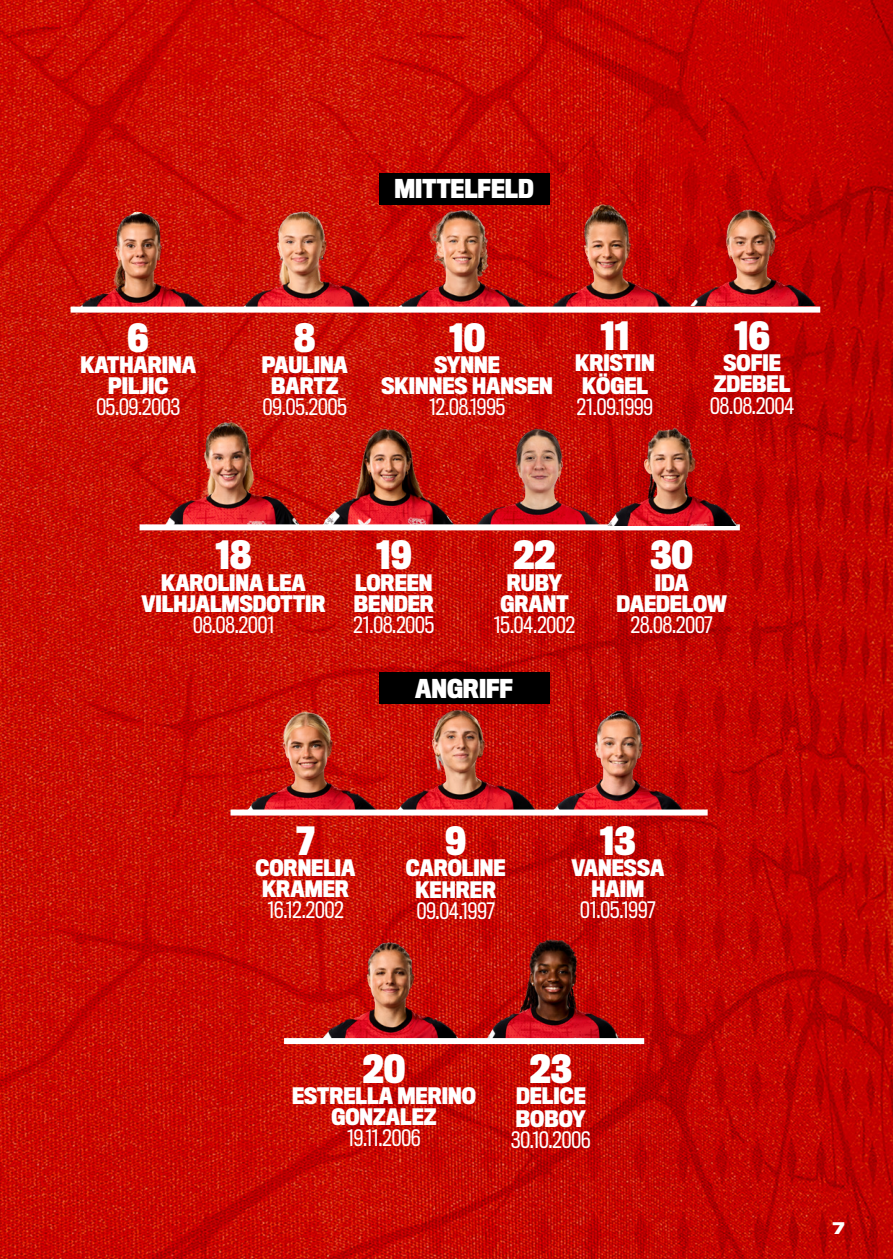
<style>
.page{position:relative;width:893px;height:1259px;background:#fff}
.page>*{position:absolute;margin:0;border:0;box-sizing:border-box;transform-origin:0 0}
.t1{font:700 36px "Titling Gothic FB Cond";color:#fff}
.t2{font:700 24px "Titling Gothic FB Cond";color:#fff}
.t3{font:700 21px/21px "Titling Gothic FB Cond";color:#fff;text-align:center}
.t4{font:21px "Titling Gothic FB Cond";color:#fff}
.t5{font:700 15px "Titling Gothic FB Wide";color:#fff}
</style>
<div class="page">
<img style="left:0;top:0;width:893px;height:1259px">
<div style="left:379px;top:173px;width:170px;height:32px;background:#000"></div>
<img style="left:241px;top:209px;width:127px;height:97px">
<img style="left:75px;top:212px;width:140px;height:94px">
<img style="left:399px;top:205px;width:127px;height:101px">
<img style="left:546px;top:202px;width:127px;height:104px">
<div style="left:71px;top:306px;width:749px;height:6px;background:#fff"></div>
<div style="left:379px;top:672px;width:170px;height:32px;background:#000"></div>
<img style="left:480px;top:935px;width:141px;height:103px">
<img style="left:312px;top:939px;width:153px;height:99px">
<img style="left:242px;top:708px;width:142px;height:101px">
<img style="left:548px;top:706px;width:149px;height:103px">
<img style="left:390px;top:707px;width:161px;height:102px">
<div style="left:231px;top:809px;width:477px;height:6px;background:#fff"></div>
<div style="left:284px;top:1038px;width:360px;height:6px;background:#fff"></div>
<img style="left:689px;top:207px;width:127px;height:99px">
<img style="left:321px;top:428px;width:145px;height:96px">
<img style="left:470px;top:425px;width:137px;height:99px">
<img style="left:150px;top:420px;width:148px;height:104px">
<div style="left:140px;top:524px;width:600px;height:6px;background:#fff"></div>
<img style="left:607px;top:425px;width:145px;height:100px">
<h1 class="t1" style="left:128px;top:317px;width:23px">6</h1>
<p class="t3" style="left:80px;top:355px;width:117px">KATHARINA<br>PILJIC</p>
<p class="t4" style="left:96px;top:394px;width:85px">05.09.2003</p>
<p class="t2" style="left:395px;top:175px;width:141px">MITTELFELD</p>
<h1 class="t1" style="left:294px;top:317px;width:23px">8</h1>
<p class="t3" style="left:262px;top:355px;width:88px">PAULINA<br>BARTZ</p>
<p class="t4" style="left:263px;top:394px;width:85px">09.05.2005</p>
<h1 class="t1" style="left:449px;top:317px;width:38px">10</h1>
<p class="t3" style="left:381px;top:355px;width:173px">SYNNE<br>SKINNES HANSEN</p>
<p class="t4" style="left:429px;top:394px;width:78px">12.08.1995</p>
<h1 class="t1" style="left:600px;top:316px;width:31px">11</h1>
<p class="t3" style="left:575px;top:352px;width:81px;line-height:22.5px">KRISTIN<br>KÖGEL</p>
<p class="t4" style="left:577px;top:395px;width:78px">21.09.1999</p>
<h1 class="t1" style="left:734px;top:316px;width:37px">16</h1>
<p class="t3" style="left:714px;top:353px;width:78px">SOFIE<br>ZDEBEL</p>
<p class="t4" style="left:710px;top:393px;width:85px">08.08.2004</p>
<h1 class="t1" style="left:216px;top:535px;width:37px">18</h1>
<p class="t3" style="left:142px;top:572px;width:186px">KAROLINA LEA<br>VILHJALMSDOTTIR</p>
<p class="t4" style="left:193px;top:612px;width:83px">08.08.2001</p>
<h1 class="t1" style="left:376px;top:535px;width:37px">19</h1>
<p class="t3" style="left:354px;top:572px;width:81px;text-align:left">LOREEN<br>BENDER</p>
<p class="t4" style="left:354px;top:612px;width:82px">21.08.2005</p>
<h1 class="t1" style="left:513px;top:535px;width:44px">22</h1>
<p class="t3" style="left:501px;top:572px;width:70px;text-align:left">RUBY<br>GRANT</p>
<p class="t4" style="left:494px;top:612px;width:83px">15.04.2002</p>
<p class="t2" style="left:415px;top:674px;width:99px">ANGRIFF</p>
<h1 class="t1" style="left:650px;top:535px;width:44px">30</h1>
<p class="t3" style="left:616px;top:572px;width:112px">IDA<br>DAEDELOW</p>
<p class="t4" style="left:631px;top:612px;width:83px">28.08.2007</p>
<h1 class="t1" style="left:296px;top:820px;width:20px">7</h1>
<p class="t3" style="left:255px;top:857px;width:102px">CORNELIA<br>KRAMER</p>
<p class="t4" style="left:267px;top:897px;width:78px">16.12.2002</p>
<h1 class="t1" style="left:445px;top:820px;width:23px">9</h1>
<p class="t3" style="left:406px;top:857px;width:101px;line-height:22.5px">CAROLINE<br>KEHRER</p>
<p class="t4" style="left:417px;top:899px;width:80px">09.04.1997</p>
<h1 class="t1" style="left:600px;top:820px;width:37px">13</h1>
<p class="t3" style="left:571px;top:857px;width:94px">VANESSA<br>HAIM</p>
<p class="t4" style="left:580px;top:897px;width:77px">01.05.1997</p>
<h1 class="t1" style="left:363px;top:1048px;width:44px">20</h1>
<p class="t3" style="left:292px;top:1086px;width:185px">ESTRELLA MERINO<br>GONZALEZ</p>
<p class="t4" style="left:347px;top:1126px;width:75px">19.11.2006</p>
<h1 class="t1" style="left:530px;top:1048px;width:44px">23</h1>
<p class="t3" style="left:516px;top:1085px;width:72px;line-height:22.5px;text-align:left">DELICE<br>BOBOY</p>
<p class="t4" style="left:511px;top:1127px;width:81px">30.10.2006</p>
<p class="t5" style="left:833px;top:1219px;width:13px">7</p>
</div>
